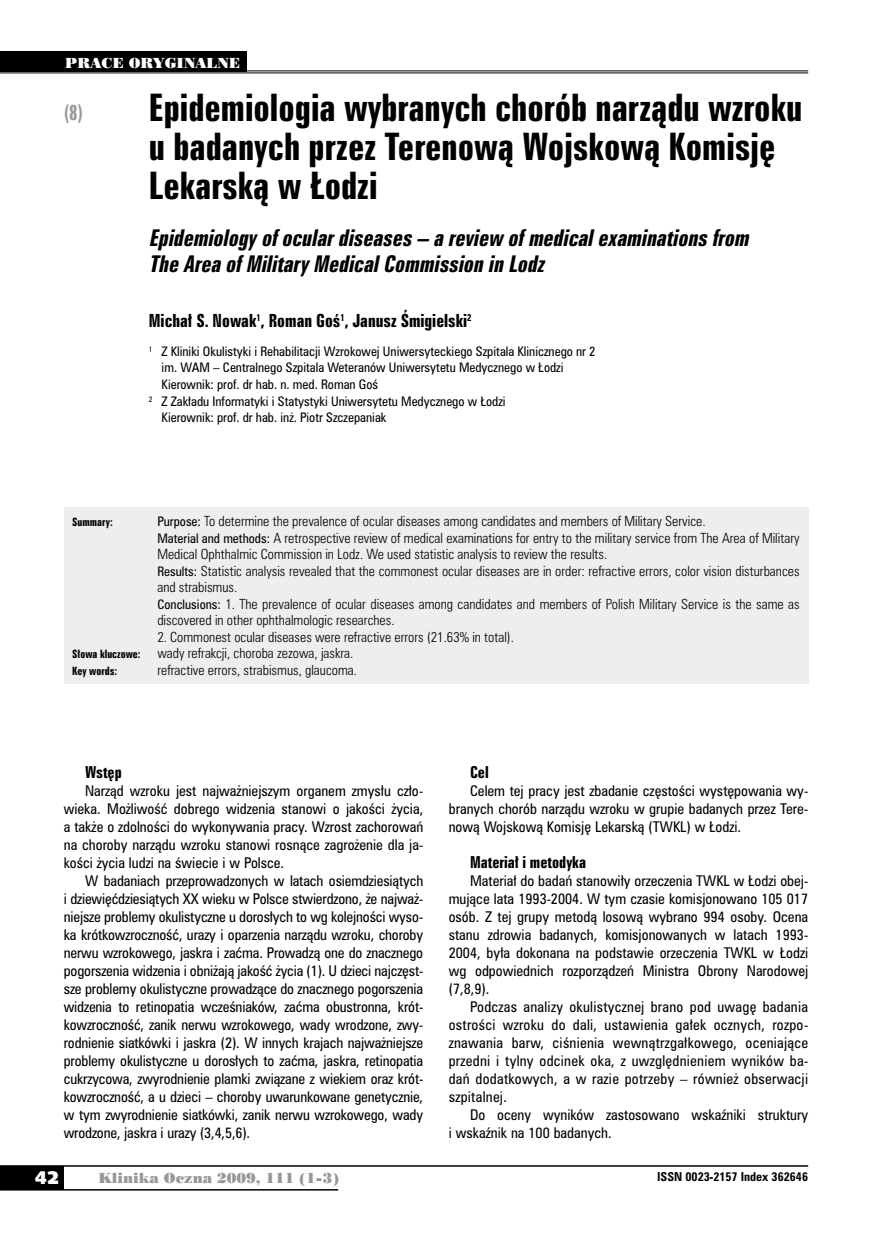
<style>
.page{position:relative;width:872px;height:1234px;background:#fff}
.page>*{position:absolute;margin:0;border:0;box-sizing:border-box;transform-origin:0 0}
.t1{font:34.5px/39px "Zurich Bd X Cn PL";color:#000}
.t2{font:italic 21px/25.5px "Zurich Bd X Cn PL";color:#000}
.t3{font:19.5px "Zurich Bd X Cn PL";color:#98989c;scale:.9 1}
.t4{font:18px "Humanst 531 U Blk PL";color:#fff}
.t5{font:16.5px "Zurich Bd X Cn PL";color:#000}
.t6{font:15px "Zurich Bd X Cn PL";color:#000}
.t7{font:13.5px/18px "Zurich Cn PL";color:#000;text-align:justify}
.t8{font:13.5px "Poster Bodoni PL";color:#98989c}
.t9{font:13.5px "Poster Bodoni PL";color:#fff}
.t10{font:12.75px/16.5px "Zurich Lt Cn PL";color:#000}
.t11{font:12px "Zurich Cn PL";color:#000}
.t12{font:700 11.25px "Zurich Cn PL";color:#000}
.t13{font:10.5px "Zurich Bd X Cn PL";color:#000}
.s1{font-family:"Zurich Cn PL";font-size:12px}
</style>
<div class="page">
<div style="left:0;top:1165px;width:64px;height:24px;background:#000"></div>
<hr style="left:0;top:1164px;width:808px;height:2px;background:#000">
<hr style="left:0;top:1188px;width:338px;height:2px;background:#000">
<div style="left:64px;top:507px;width:744px;height:176px;background:#edeeef"></div>
<hr style="left:0;top:70px;width:808px;height:1px;background:#000">
<hr style="left:0;top:72px;width:808px;height:1px;background:#000">
<div style="left:0;top:51px;width:247px;height:21px;background:#000"></div>
<p class="t9" style="left:65px;top:54px;width:176px">PRACE ORYGINALNE</p>
<h3 class="t3" style="left:64px;top:100px;width:23px">(8)</h3>
<h1 class="t1" style="left:149px;top:88px;width:655px">Epidemiologia wybranych chorób narządu wzroku u badanych przez Terenową Wojskową Komisję<br>Lekarską w Łodzi</h1>
<h2 class="t2" style="left:149px;top:225px;width:606px">Epidemiologyofoculardiseases– areview ofmedicalexaminationsfrom<br>The AreaofMilitaryMedicalCommission in Lodz</h2>
<p class="t5" style="left:149px;top:309px;width:324px">Michał S. Nowak<sup>1</sup>, Roman Goś<sup>1</sup>, Janusz Śmigielski<sup>2</sup></p>
<p class="t11" style="left:149px;top:343px;width:448px"><sup>1</sup> Z Kliniki Okulistyki i Rehabilitacji Wzrokowej Uniwersyteckiego Szpitala Klinicznego nr 2</p>
<p class="t11" style="left:162px;top:359px;width:403px">im. WAM – Centralnego Szpitala Weteranów Uniwersytetu Medycznego w Łodzi</p>
<p class="t11" style="left:162px;top:376px;width:218px">Kierownik: prof. dr hab. n. med. Roman Goś</p>
<p class="t11" style="left:149px;top:392px;width:358px"><sup>2</sup> Z Zakładu Informatyki i Statystyki Uniwersytetu Medycznego w Łodzi</p>
<p class="t11" style="left:162px;top:409px;width:226px">Kierownik: prof. dr hab. inż. Piotr Szczepaniak</p>
<p class="t13" style="left:72px;top:515px;width:42px">Summary:</p>
<p class="t10" style="left:157px;top:512px;width:644px"><span class="s1">Purpose:</span> To determine the prevalence of ocular diseases among candidates and members of Military Service.<br><span class="s1">Material and methods:</span> A retrospective review of medical examinations for entry to the military service from The Area of Military Medical Ophthalmic Commission in Lodz. We used statistic analysis to review the results.<br><span class="s1">Results:</span> Statistic analysis revealed that the commonest ocular diseases are in order: refractive errors, color vision disturbances and strabismus.<br><span class="s1">Conclusions:</span> 1. The prevalence of ocular diseases among candidates and members of Polish Military Service is the same as discovered in other ophthalmologic researches.</p>
<p class="t10" style="left:157px;top:628px;width:358px">2. Commonest ocular diseases were refractive errors (21.63% in total).</p>
<p class="t13" style="left:72px;top:647px;width:70px">Słowa kluczowe:</p>
<p class="t10" style="left:157px;top:644px;width:198px">wady refrakcji, choroba zezowa, jaskra.</p>
<p class="t13" style="left:72px;top:663px;width:46px">Key words:</p>
<p class="t10" style="left:157px;top:661px;width:201px">refractive errors, strabismus, glaucoma.</p>
<p class="t6" style="left:85px;top:762px;width:38px">Wstęp</p>
<p class="t7" style="left:64px;top:781px;width:361px;text-indent:21px">Narząd wzroku jest najważniejszym organem zmysłu czło&shy;wieka. Możliwość dobrego widzenia stanowi o jakości życia, a także o zdolności do wykonywania pracy. Wzrost zachorowań na choroby narządu wzroku stanowi rosnące zagrożenie dla ja&shy;kości życia ludzi na świecie i w Polsce.</p>
<p class="t7" style="left:64px;top:871px;width:361px;text-indent:21px">W badaniach przeprowadzonych w latach osiemdziesiątych i dziewięćdziesiątych XX wieku w Polsce stwierdzono, że najważ&shy;niejsze problemy okulistyczne u dorosłych to wg kolejności wyso&shy;ka krótkowzroczność, urazy i oparzenia narządu wzroku, choroby nerwu wzrokowego, jaskra i zaćma. Prowadzą one do znacznego pogorszenia widzenia i obniżają jakość życia (1). U dzieci najczęst&shy;sze problemy okulistyczne prowadzące do znacznego pogorszenia widzenia to retinopatia wcześniaków, zaćma obustronna, krót&shy;kowzroczność, zanik nerwu wzrokowego, wady wrodzone, zwy&shy;rodnienie siatkówki i jaskra (2). W innych krajach najważniejsze problemy okulistyczne u dorosłych to zaćma, jaskra, retinopatia cukrzycowa, zwyrodnienie plamki związane z wiekiem oraz krót&shy;kowzroczność, a u dzieci – choroby uwarunkowane genetycznie, w tym zwyrodnienie siatkówki, zanik nerwu wzrokowego, wady wrodzone, jaskra i urazy (3,4,5,6).</p>
<p class="t6" style="left:470px;top:762px;width:20px">Cel</p>
<p class="t7" style="left:449px;top:781px;width:361px;text-indent:21px">Celem tej pracy jest zbadanie częstości występowania wy&shy;branych chorób narządu wzroku w grupie badanych przez Tere&shy;nową Wojskową Komisję Lekarską (TWKL) w Łodzi.</p>
<p class="t6" style="left:470px;top:852px;width:117px">Materiał i metodyka</p>
<p class="t7" style="left:449px;top:871px;width:361px;text-indent:21px">Materiał do badań stanowiły orzeczenia TWKL w Łodzi obej&shy;mujące lata 1993-2004. W tym czasie komisjonowano 105 017 osób. Z tej grupy metodą losową wybrano 994 osoby. Ocena stanu zdrowia badanych, komisjonowanych w latach 1993- 2004, była dokonana na podstawie orzeczenia TWKL w Łodzi wg odpowiednich rozporządzeń Ministra Obrony Narodowej (7,8,9).</p>
<p class="t7" style="left:449px;top:997px;width:361px;text-indent:21px">Podczas analizy okulistycznej brano pod uwagę badania ostrości wzroku do dali, ustawienia gałek ocznych, rozpo&shy;znawania barw, ciśnienia wewnątrzgałkowego, oceniające przedni i tylny odcinek oka, z uwzględnieniem wyników ba&shy;dań dodatkowych, a w razie potrzeby – również obserwacji szpitalnej.</p>
<p class="t7" style="left:449px;top:1105px;width:361px;text-indent:21px">Do oceny wyników zastosowano wskaźniki struktury i wskaźnik na 100 badanych.</p>
<h3 class="t4" style="left:35px;top:1165px;width:26px">42</h3>
<p class="t8" style="left:99px;top:1168px;width:242px">Klinika Oczna 2009, 111 (1-3)</p>
<p class="t12" style="left:657px;top:1168px;width:152px">ISSN 0023-2157 Index 362646</p>
</div>
